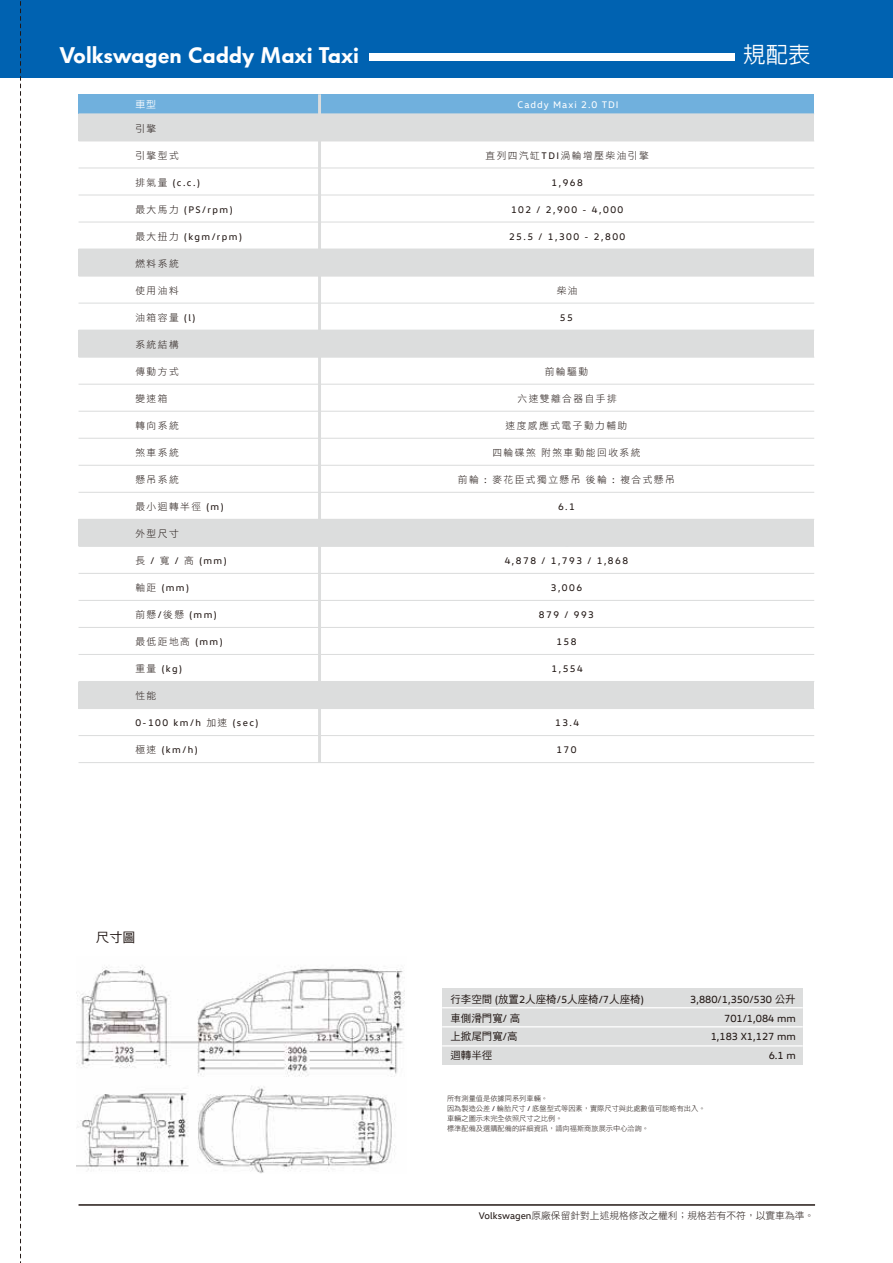
<style>
.page{position:relative;width:893px;height:1263px;background:#fff}
.page>*{position:absolute;margin:0;border:0;box-sizing:border-box;transform-origin:0 0}
.t1{font:900 22.5px "VW Headline";color:#fff}
.t2{font:500 22.5px "Lin Gothic";color:#fff}
.t3{font:13.2px "DF Hei Std W5";color:#221815}
.t4{font:10.5px "VW Head";color:#221815}
.t5{font:10.5px "DF Hei Std W5";color:#221815}
.t6{font:9.75px "VW Head";letter-spacing:.15em;color:#221815}
.t7{font:9.75px "DF Hei Std W3";letter-spacing:.15em;color:#221815}
.t8{font:9.75px "DF Hei Std W3";color:#221815}
.t9{font:9.75px "VW Head";letter-spacing:.1em;color:#fff}
.t10{font:500 9.75px "Lin Gothic";color:#fff}
.t11{font:7.2px/10.1px "DF Hei Std W3";color:#221815}
.s1{font-family:"VW Head"}
.s2{font-family:"DF Hei Std W3"}
.s3{font-family:"DF Hei Std W5"}
</style>
<div class="page">
<div style="left:0;top:0;width:893px;height:78px;background:#0062b1"></div>
<svg style="left:20px;top:1px;width:1px;height:1262px"></svg>
<div style="left:369px;top:54px;width:366px;height:7px;background:#fff"></div>
<div style="left:79px;top:682px;width:735px;height:27px;background:#dcdddd"></div>
<div style="left:79px;top:519px;width:735px;height:27px;background:#dcdddd"></div>
<div style="left:79px;top:330px;width:735px;height:27px;background:#dcdddd"></div>
<div style="left:79px;top:249px;width:735px;height:27px;background:#dcdddd"></div>
<div style="left:79px;top:114px;width:735px;height:27px;background:#dcdddd"></div>
<div style="left:79px;top:94px;width:735px;height:19px;background:#70b0dd"></div>
<hr style="left:79px;top:113px;width:735px;height:1px;background:#dcdddd">
<hr style="left:79px;top:167px;width:735px;height:1px;background:#dcdddd">
<hr style="left:79px;top:194px;width:735px;height:2px;background:#dcdddd">
<hr style="left:79px;top:221px;width:735px;height:2px;background:#dcdddd">
<hr style="left:79px;top:276px;width:735px;height:1px;background:#dcdddd">
<hr style="left:79px;top:303px;width:735px;height:1px;background:#dcdddd">
<hr style="left:79px;top:357px;width:735px;height:1px;background:#dcdddd">
<hr style="left:79px;top:384px;width:735px;height:1px;background:#dcdddd">
<hr style="left:79px;top:411px;width:735px;height:1px;background:#dcdddd">
<hr style="left:79px;top:438px;width:735px;height:1px;background:#dcdddd">
<hr style="left:79px;top:465px;width:735px;height:1px;background:#dcdddd">
<hr style="left:79px;top:492px;width:735px;height:1px;background:#dcdddd">
<hr style="left:79px;top:546px;width:735px;height:1px;background:#dcdddd">
<hr style="left:79px;top:573px;width:735px;height:1px;background:#dcdddd">
<hr style="left:79px;top:600px;width:735px;height:1px;background:#dcdddd">
<hr style="left:79px;top:627px;width:735px;height:1px;background:#dcdddd">
<hr style="left:79px;top:654px;width:735px;height:1px;background:#dcdddd">
<hr style="left:79px;top:681px;width:735px;height:1px;background:#dcdddd">
<hr style="left:79px;top:735px;width:735px;height:1px;background:#dcdddd">
<hr style="left:79px;top:762px;width:735px;height:1px;background:#dcdddd">
<hr style="left:318px;top:94px;width:3px;height:669px;background:#dcdddd">
<hr style="left:79px;top:1204px;width:736px;height:2px;background:#221815">
<img style="left:76px;top:965px;width:329px;height:208px">
<div style="left:442px;top:989px;width:361px;height:19px;background:#dcdddd"></div>
<div style="left:442px;top:1008px;width:361px;height:19px;background:#dcdddd"></div>
<div style="left:442px;top:1046px;width:361px;height:19px;background:#dcdddd"></div>
<div style="left:442px;top:1027px;width:361px;height:19px;background:#dcdddd"></div>
<hr style="left:442px;top:1007px;width:361px;height:1px;background:#fff">
<hr style="left:442px;top:1026px;width:361px;height:1px;background:#fff">
<hr style="left:442px;top:1045px;width:361px;height:1px;background:#fff">
<h1 class="t1" style="left:60px;top:40px;width:301px">Volkswagen Caddy Maxi Taxi</h1>
<h1 class="t2" style="left:743px;top:43px;width:69px">規配表</h1>
<p class="t10" style="left:135px;top:99px;width:22px">車型</p>
<p class="t9" style="left:517px;top:98px;width:103px">Caddy Maxi 2.0 TDI</p>
<p class="t7" style="left:135px;top:123px;width:22px">引擎</p>
<p class="t7" style="left:135px;top:150px;width:45px">引擎型式</p>
<p class="t7" style="left:485px;top:150px;width:165px">直列四汽缸<span class="s1">TDI</span>渦輪增壓柴油引擎</p>
<p class="t6" style="left:135px;top:177px;width:66px"><span class="s2">排氣量</span> (c.c.)</p>
<p class="t6" style="left:551px;top:177px;width:33px">1,968</p>
<p class="t6" style="left:135px;top:204px;width:99px"><span class="s2">最大馬力</span> (PS/rpm)</p>
<p class="t6" style="left:511px;top:204px;width:114px">102 / 2,900 - 4,000</p>
<p class="t6" style="left:135px;top:231px;width:108px"><span class="s2">最大扭力</span> (kgm/rpm)</p>
<p class="t6" style="left:509px;top:231px;width:118px">25.5 / 1,300 - 2,800</p>
<p class="t7" style="left:135px;top:258px;width:45px">燃料系統</p>
<p class="t7" style="left:135px;top:285px;width:45px">使用油料</p>
<p class="t7" style="left:557px;top:285px;width:22px">柴油</p>
<p class="t7" style="left:135px;top:312px;width:61px">油箱容量 <span class="s1">(l)</span></p>
<p class="t6" style="left:560px;top:312px;width:14px">55</p>
<p class="t7" style="left:135px;top:339px;width:45px">系統結構</p>
<p class="t7" style="left:135px;top:366px;width:45px">傳動方式</p>
<p class="t7" style="left:545px;top:366px;width:45px">前輪驅動</p>
<p class="t7" style="left:135px;top:393px;width:34px">變速箱</p>
<p class="t7" style="left:517px;top:393px;width:101px">六速雙離合器自手排</p>
<p class="t7" style="left:135px;top:420px;width:45px">轉向系統</p>
<p class="t7" style="left:505px;top:420px;width:123px">速度感應式電子動力輔助</p>
<p class="t7" style="left:135px;top:447px;width:45px">煞車系統</p>
<p class="t7" style="left:492px;top:447px;width:150px">四輪碟煞附煞車動能回收系統</p>
<p class="t7" style="left:135px;top:474px;width:45px">懸吊系統</p>
<p class="t7" style="left:458px;top:474px;width:218px">前輪 <span class="s1">:</span> 麥花臣式獨立懸吊後輪 <span class="s1">:</span> 複合式懸吊</p>
<p class="t7" style="left:135px;top:501px;width:90px">最小迴轉半徑 <span class="s1">(m)</span></p>
<p class="t6" style="left:558px;top:501px;width:18px">6.1</p>
<p class="t7" style="left:135px;top:528px;width:45px">外型尺寸</p>
<p class="t6" style="left:135px;top:555px;width:93px"><span class="s2">長</span> / <span class="s2">寬</span> / <span class="s2">高</span> (mm)</p>
<p class="t6" style="left:505px;top:555px;width:125px">4,878 / 1,793 / 1,868</p>
<p class="t6" style="left:135px;top:582px;width:55px"><span class="s2">軸距</span> (mm)</p>
<p class="t6" style="left:551px;top:582px;width:33px">3,006</p>
<p class="t6" style="left:135px;top:609px;width:83px"><span class="s2">前懸</span>/<span class="s2">後懸</span> (mm)</p>
<p class="t6" style="left:539px;top:609px;width:57px">879 / 993</p>
<p class="t7" style="left:135px;top:636px;width:89px">最低距地高 <span class="s1">(mm)</span></p>
<p class="t6" style="left:556px;top:636px;width:22px">158</p>
<p class="t6" style="left:135px;top:663px;width:48px"><span class="s2">重量</span> (kg)</p>
<p class="t6" style="left:551px;top:663px;width:33px">1,554</p>
<p class="t7" style="left:135px;top:690px;width:22px">性能</p>
<p class="t6" style="left:135px;top:717px;width:124px">0-100 km/h <span class="s2">加速</span> (sec)</p>
<p class="t6" style="left:555px;top:717px;width:26px">13.4</p>
<p class="t6" style="left:135px;top:744px;width:64px"><span class="s2">極速</span> (km/h)</p>
<p class="t6" style="left:556px;top:744px;width:22px">170</p>
<h2 class="t3" style="left:96px;top:930px;width:41px">尺寸圖</h2>
<p class="t5" style="left:450px;top:993px;width:195px">行李空間 <span class="s1">(</span>放置<span class="s1">2</span>人座椅<span class="s1">/5</span>人座椅<span class="s1">/7</span>人座椅<span class="s1">)</span></p>
<p class="t4" style="left:690px;top:992px;width:107px">3,880/1,350/530 <span class="s3">公升</span></p>
<p class="t5" style="left:450px;top:1012px;width:71px">車側滑門寬<span class="s1">/</span> 高</p>
<p class="t4" style="left:724px;top:1011px;width:73px">701/1,084 mm</p>
<p class="t5" style="left:450px;top:1031px;width:69px">上掀尾門寬<span class="s1">/</span>高</p>
<p class="t4" style="left:711px;top:1030px;width:87px">1,183 X1,127 mm</p>
<p class="t5" style="left:450px;top:1050px;width:43px">迴轉半徑</p>
<p class="t4" style="left:769px;top:1049px;width:29px">6.1 m</p>
<p class="t11" style="left:447px;top:1093px;width:260px">所有測量值是依據同系列車輛。<br>因為製造公差 <span class="s1">/</span> 輪胎尺寸 <span class="s1">/</span> 底盤型式等因素，實際尺寸與此處數值可能略有出入。車輛之圖示未完全依照尺寸之比例。<br>標準配備及選購配備的詳細資訊，請向福斯商旅展示中心洽詢。</p>
<p class="t8" style="left:479px;top:1210px;width:337px"><span class="s1">Volkswagen</span>原廠保留針對上述規格修改之權利；規格若有不符，以實車為準。</p>
</div>
